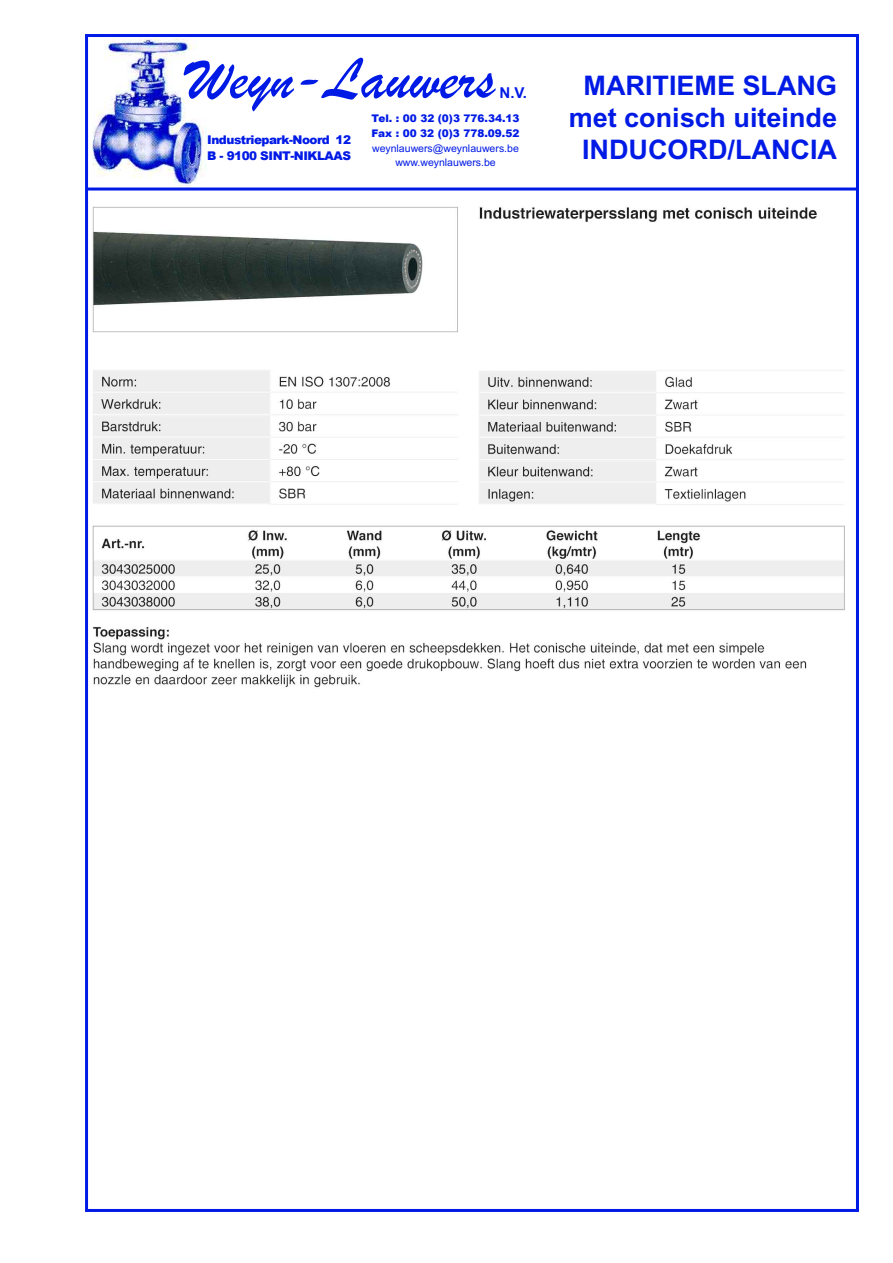
<style>
.page{position:relative;width:893px;height:1263px;background:#fff}
.page>*{position:absolute;margin:0;border:0;box-sizing:border-box;transform-origin:0 0}
.t1{font:61.5px "Brush Script";color:#001ae6}
.t2{font:700 27px/32.4px "Arial";color:#001ae6;text-align:center}
.t3{font:700 15px "Arial";color:#001ae6}
.t4{font:900 12px/16.5px "Arial";letter-spacing:-.04em;color:#001ae6}
.t5{font:900 10.5px/15px "Arial";color:#001ae6;text-align:justify}
.t6{font:10.5px "Arial";letter-spacing:.005em;color:#001ae6}
.s1{font-weight:400}
</style>
<div class="page">
<img style="left:89px;top:38px;width:117px;height:150px">
<img style="left:92px;top:206px;width:753px;height:482px">
<hr style="left:88px;top:188px;width:771px;height:2px;background:#001ae6">
<p class="t1" style="left:186px;top:41px;width:310px">Weyn-Lauwers</p>
<p class="t3" style="left:499px;top:84px;width:29px">N.V.</p>
<p class="t4" style="left:207px;top:131px;width:145px">Industriepark-Noord 12<br>B - 9100 SINT-NIKLAAS</p>
<p class="t5" style="left:371px;top:111px;width:150px">Tel. : 00 32 (0)3 776.34.13<br>Fax : 00 32 (0)3 778.09.52 <span class="s1">weynlauwers@weynlauwers.be</span></p>
<p class="t6" style="left:395px;top:156px;width:102px">www.weynlauwers.be</p>
<p class="t2" style="left:569px;top:69px;width:270px">MARITIEME SLANG met conisch uiteinde<br>INDUCORD/LANCIA</p>
</div>
